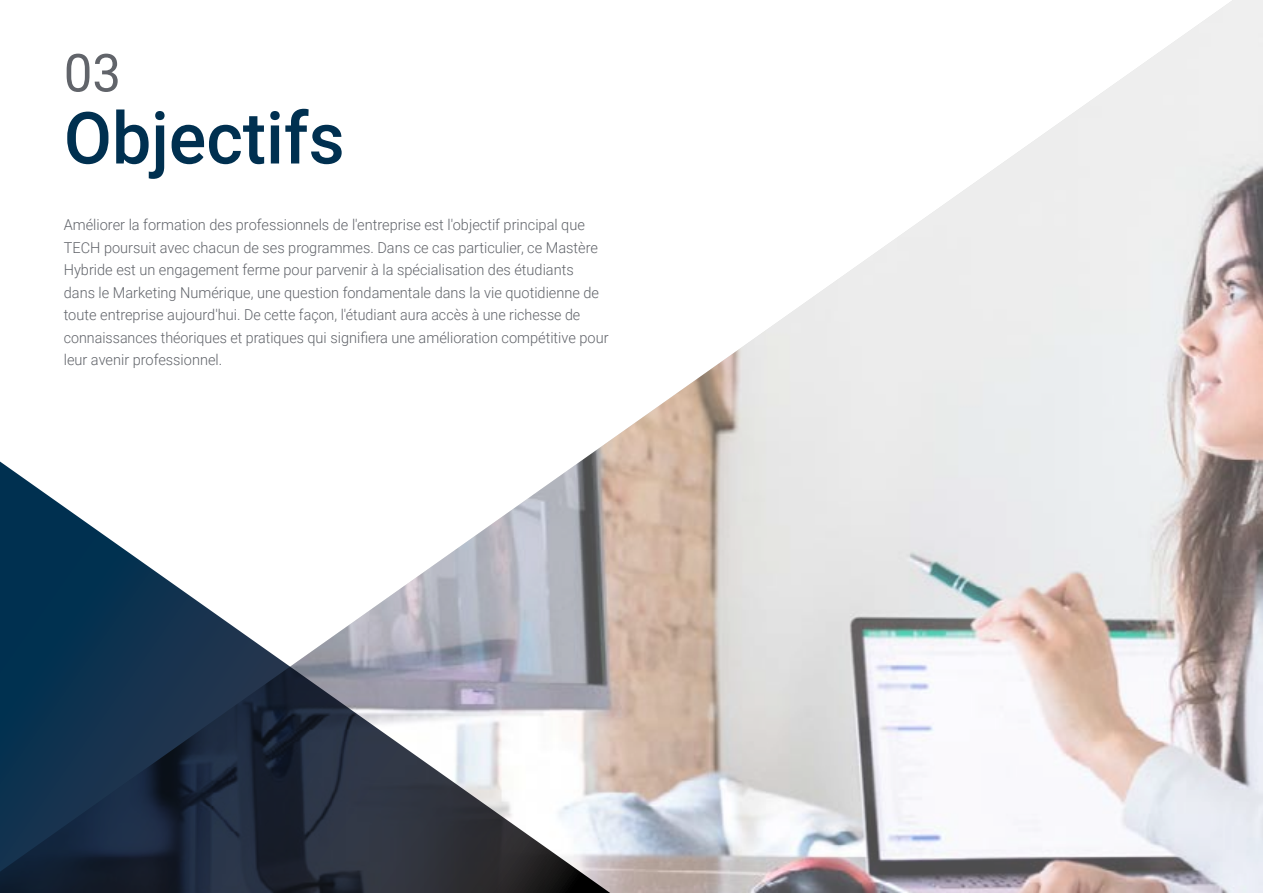
<style>
.page{position:relative;width:1263px;height:893px;background:#fff}
.page>*{position:absolute;margin:0;border:0;box-sizing:border-box;transform-origin:0 0}
.t1{font:500 72px "Roboto";color:#003050}
.t2{font:52.5px "Roboto";color:#61646a}
.t3{font:300 15px/22.5px "Roboto";color:#61646a}
</style>
<div class="page">
<img style="left:602px;top:0;width:661px;height:893px">
<svg style="left:0;top:446px;width:640px;height:447px"></svg>
<h2 class="t2" style="left:64px;top:36px;width:59px">03</h2>
<h1 class="t1" style="left:64px;top:87px;width:282px">Objectifs</h1>
<p class="t3" style="left:64px;top:213px;width:546px">Améliorer la formation des professionnels de l'entreprise est l'objectif principal que TECH poursuit avec chacun de ses programmes. Dans ce cas particulier, ce Mastère Hybride est un engagement ferme pour parvenir à la spécialisation des étudiants dans le Marketing Numérique, une question fondamentale dans la vie quotidienne de toute entreprise aujourd'hui. De cette façon, l'étudiant aura accès à une richesse de connaissances théoriques et pratiques qui signifiera une amélioration compétitive pour leur avenir professionnel.</p>
</div>
